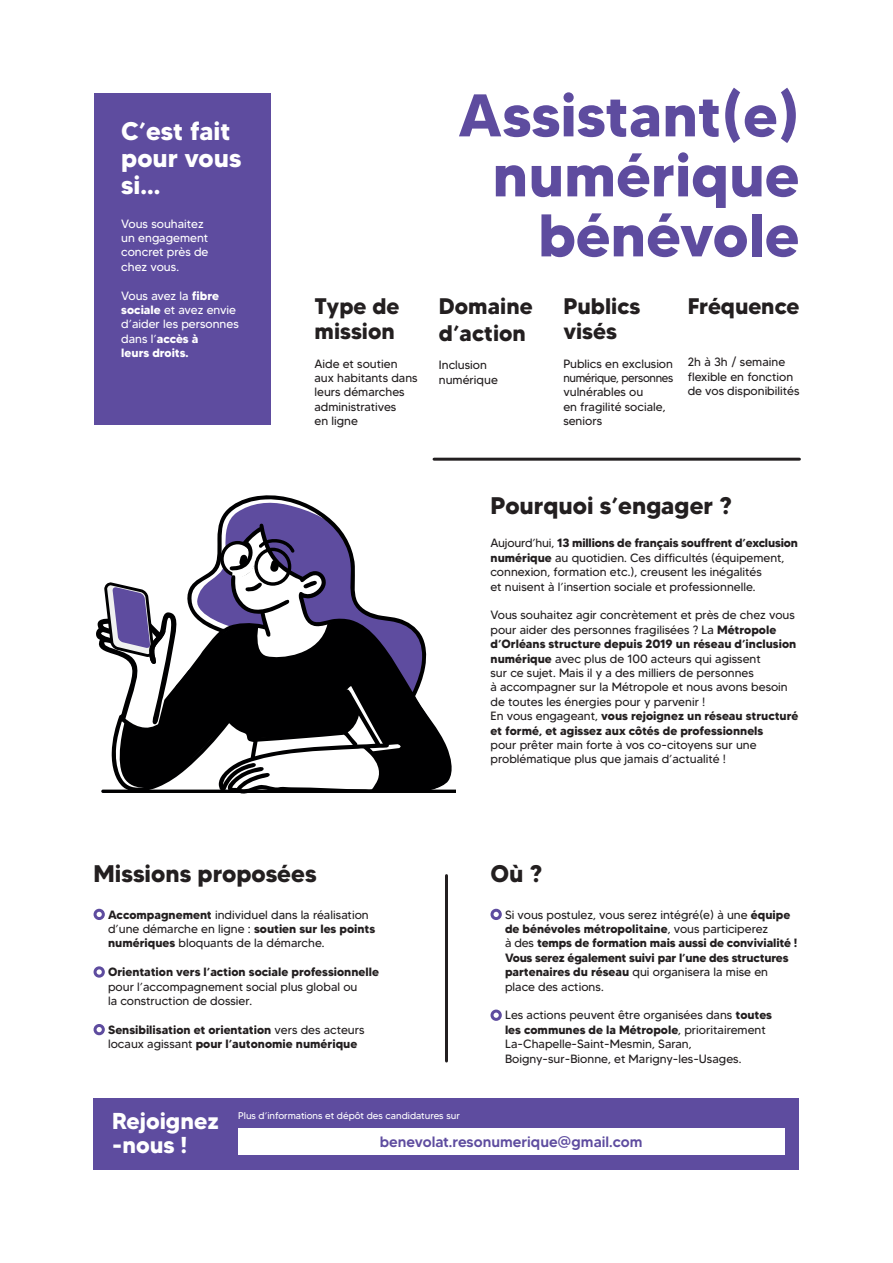
<style>
.page{position:relative;width:893px;height:1263px;background:#fff}
.page>*{position:absolute;margin:0;border:0;box-sizing:border-box;transform-origin:0 0}
.t1{font:700 60px/60px "MADETOMMY";color:#5e4c9f;text-align:right}
.t2{font:700 25.5px/27px "MADETOMMY";color:#fff}
.t3{font:700 24px "MADETOMMY";color:#231f20}
.t4{font:700 22.95px/24.3px "MADETOMMY";color:#fff}
.t5{font:700 22.5px/25.2px "MADETOMMY";color:#231f20}
.t6{font:500 15px "MADETOMMY";color:#5e4c9f}
.t7{font:12px/14.4px "MADETOMMY";color:#231f20}
.t8{font:700 12px/14.4px "MADETOMMY";color:#231f20}
.t9{font:12px/14.4px "MADETOMMY";color:#fff}
.t10{font:9.75px "MADETOMMY";color:#fff}
.s1{font-weight:700}
.s2{font-weight:400}
</style>
<div class="page">
<div style="left:94px;top:94px;width:176px;height:331px;background:#5e4c9f"></div>
<div style="left:94px;top:909px;width:11px;height:11px;border:3px solid #5e4c9f;border-radius:50%"></div>
<div style="left:94px;top:966px;width:11px;height:12px;border:3px solid #5e4c9f;border-radius:50%"></div>
<div style="left:94px;top:1024px;width:11px;height:11px;border:3px solid #5e4c9f;border-radius:50%"></div>
<div style="left:490px;top:909px;width:12px;height:11px;border:3px solid #5e4c9f;border-radius:50%"></div>
<div style="left:490px;top:1009px;width:12px;height:12px;border:3px solid #5e4c9f;border-radius:50%"></div>
<div style="left:94px;top:1098px;width:705px;height:71px;background:#5e4c9f"></div>
<div style="left:238px;top:1128px;width:546px;height:27px;background:#fff"></div>
<svg style="left:111px;top:495px;width:341px;height:299px"></svg>
<svg style="left:101px;top:789px;width:355px;height:4px"></svg>
<svg style="left:96px;top:500px;width:331px;height:231px"></svg>
<hr style="left:434px;top:458px;width:365px;height:3px;background:#231f20">
<hr style="left:445px;top:875px;width:3px;height:186px;background:#231f20">
<h2 class="t2" style="left:121px;top:118px;width:122px">C’est fait pour vous si...</h2>
<p class="t9" style="left:121px;top:216px;width:89px">Vous souhaitez un engagement concret près de chez vous.</p>
<p class="t9" style="left:121px;top:288px;width:119px">Vous avez la <span class="s1">fibre sociale</span> et avez envie d’aider les personnes dans l’<span class="s1">accès à<br>leurs droits.</span></p>
<h3 class="t5" style="left:314px;top:293px;width:87px">Type de mission</h3>
<p class="t7" style="left:314px;top:356px;width:105px">Aide et soutien aux habitants dans leurs démarches administratives<br>en ligne</p>
<h1 class="t1" style="left:458px;top:85px;width:343px">Assistant(e) numérique bénévole</h1>
<h3 class="t5" style="left:439px;top:292px;width:95px;line-height:27px">Domaine d’action</h3>
<p class="t7" style="left:439px;top:358px;width:60px">Inclusion numérique</p>
<h3 class="t5" style="left:563px;top:293px;width:79px">Publics visés</h3>
<p class="t7" style="left:563px;top:356px;width:111px">Publics en exclusion numérique, personnes vulnérables ou<br>en fragilité sociale, seniors</p>
<h3 class="t5" style="left:688px;top:293px;width:113px">Fréquence</h3>
<p class="t7" style="left:688px;top:355px;width:113px">2h à 3h / semaine flexible en fonction de vos disponibilités</p>
<h3 class="t3" style="left:490px;top:490px;width:243px">Pourquoi s’engager ?</h3>
<p class="t7" style="left:490px;top:536px;width:309px">Aujourd’hui, <span class="s1">13 millions de français souffrent d’exclusion numérique</span> au quotidien. Ces difficultés (équipement, connexion, formation etc.), creusent les inégalités<br>et nuisent à l’insertion sociale et professionnelle.</p>
<p class="t7" style="left:490px;top:608px;width:309px">Vous souhaitez agir concrètement et près de chez vous pour aider des personnes fragilisées ? La <span class="s1">Métropole d’Orléans structure depuis 2019 un réseau d’inclusion numérique</span> avec plus de 100 acteurs qui agissent<br>sur ce sujet. Mais il y a des milliers de personnes<br>à accompagner sur la Métropole et nous avons besoin de toutes les énergies pour y parvenir !<br>En vous engageant, <span class="s1">vous rejoignez un réseau structuré et formé, et agissez aux côtés de professionnels</span></p>
<p class="t7" style="left:490px;top:737px;width:268px">pour prêter main forte à vos co-citoyens sur une problématique plus que jamais d’actualité !</p>
<h3 class="t3" style="left:94px;top:859px;width:225px">Missions proposées</h3>
<h3 class="t3" style="left:490px;top:859px;width:53px">Où ?</h3>
<p class="t7" style="left:108px;top:907px;width:269px"><span class="s1">Accompagnement</span> individuel dans la réalisation d’une démarche en ligne : <span class="s1">soutien sur les points numériques</span> bloquants de la démarche.</p>
<p class="t8" style="left:108px;top:965px;width:272px">Orientation vers l’action sociale professionnelle</p>
<p class="t7" style="left:108px;top:979px;width:251px">pour l’accompagnement social plus global ou la construction de dossier.</p>
<p class="t8" style="left:108px;top:1022px;width:258px">Sensibilisation et orientation <span class="s2">vers des acteurs locaux agissant</span> pour l’autonomie numérique</p>
<p class="t8" style="left:505px;top:907px;width:294px"><span class="s2">Si vous postulez, vous serez intégré(e) à une</span> équipe de bénévoles métropolitaine<span class="s2">, vous participerez<br>à des</span> temps de formation mais aussi de convivialité !<br>Vous serez également suivi par l’une des structures partenaires du réseau <span class="s2">qui organisera la mise en place des actions.</span></p>
<p class="t7" style="left:505px;top:1008px;width:269px">Les actions peuvent être organisées dans <span class="s1">toutes les communes de la Métropole</span>, prioritairement La-Chapelle-Saint-Mesmin, Saran, Boigny-sur-Bionne, et Marigny-les-Usages.</p>
<h3 class="t4" style="left:112px;top:1108px;width:108px">Rejoignez -nous !</h3>
<p class="t10" style="left:238px;top:1110px;width:223px">Plus d’informations et dépôt des candidatures sur</p>
<p class="t6" style="left:380px;top:1132px;width:264px">benevolat.resonumerique@gmail.com</p>
</div>
